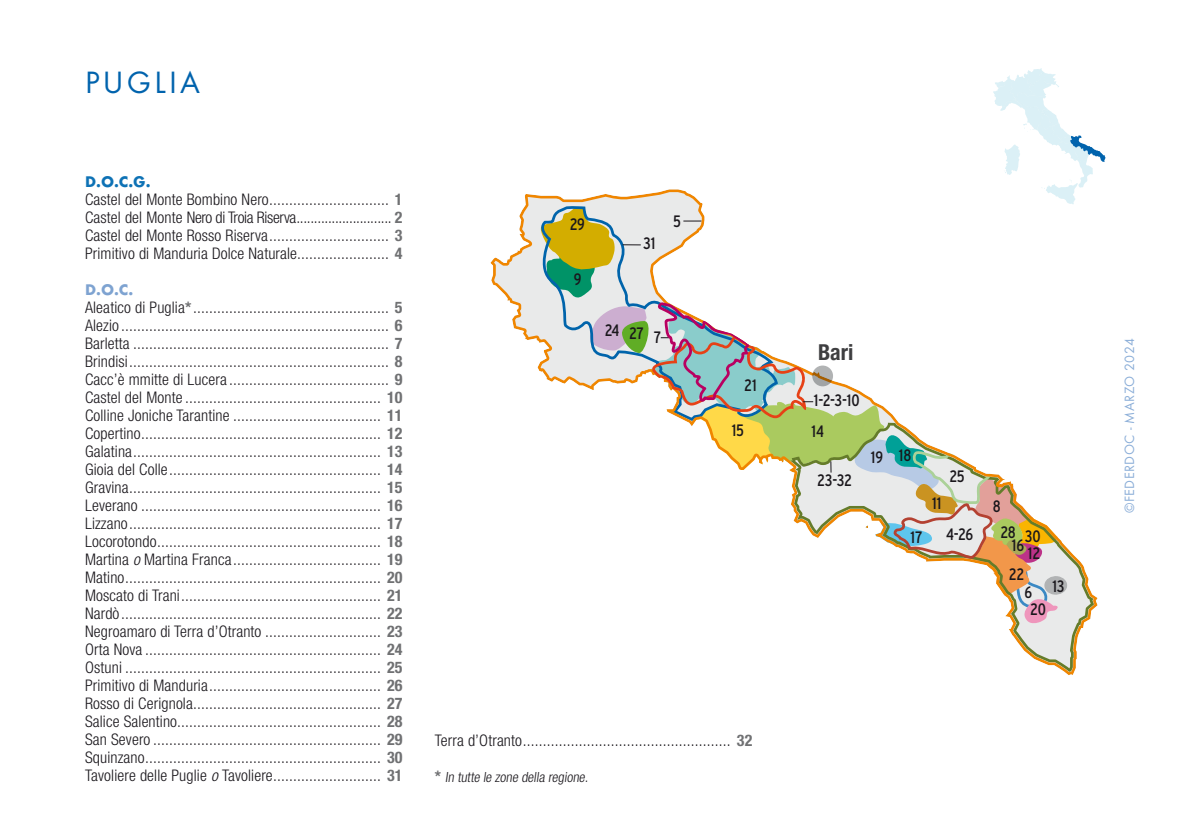
<style>
.page{position:relative;width:1191px;height:840px;background:#fff}
.page>*{position:absolute;margin:0;border:0;box-sizing:border-box;transform-origin:0 0}
.t1{font:32px "Futura T";letter-spacing:.1em;color:#0063ad}
.t2{font:700 condensed 22px "Helvetica Neue";color:#3e3e40}
.t3{font:condensed 16.4px/27.6px "Interstate";letter-spacing:-.005em;color:#1a171c}
.t4{font:300 condensed 16px/18px "Helvetica Neue";letter-spacing:.01em;color:#1a171c;text-align:justify}
.t5{font:700 16px "Futura T";color:#0e72b5}
.t6{font:700 16px "Futura T";color:#7ea3d1}
.t7{font:300 condensed 14px "Helvetica Neue";color:#1a171c}
.t8{font:14px "Futura T";letter-spacing:.03em;color:#8baed8}
.s1{font-weight:700;color:#707173}
.s2{font-style:italic}
.s3{font-weight:700;font-size:16px;color:#707173}
</style>
<div class="page">
<svg style="left:490px;top:194px;width:594px;height:480px"></svg>
<svg style="left:538px;top:68px;width:567px;height:556px"></svg>
<svg style="left:812px;top:365px;width:21px;height:21px"></svg>
<h1 class="t1" style="left:85px;top:63px;width:116px">PUGLIA</h1>
<p class="t5" style="left:85px;top:172px;width:67px">D.O.C.G.</p>
<p class="t4" style="left:85px;top:190px;width:319px">Castel del Monte Bombino Nero.............................. <span class="s1">1<br></span>Castel del Monte Nero di Troia Riserva........................... <span class="s1">2<br></span>Castel del Monte Rosso Riserva.............................. <span class="s1">3<br></span>Primitivo di Manduria Dolce Naturale....................... <span class="s1">4</span></p>
<p class="t6" style="left:85px;top:280px;width:50px">D.O.C.</p>
<p class="t4" style="left:85px;top:298px;width:319px">Aleatico di Puglia<span class="s1">*</span>................................................. <span class="s1">5<br></span>Alezio ................................................................... <span class="s1">6<br></span>Barletta ................................................................ <span class="s1">7<br></span>Brindisi................................................................. <span class="s1">8<br></span>Cacc’è mmitte di Lucera ........................................ <span class="s1">9<br></span>Castel del Monte ................................................. <span class="s1">10<br></span>Colline Joniche Tarantine ..................................... <span class="s1">11<br></span>Copertino............................................................ <span class="s1">12<br></span>Galatina.............................................................. <span class="s1">13<br></span>Gioia del Colle..................................................... <span class="s1">14<br></span>Gravina............................................................... <span class="s1">15<br></span>Leverano ............................................................ <span class="s1">16<br></span>Lizzano............................................................... <span class="s1">17<br></span>Locorotondo........................................................ <span class="s1">18<br></span>Martina <span class="s2">o</span> Martina Franca..................................... <span class="s1">19<br></span>Matino................................................................ <span class="s1">20<br></span>Moscato di Trani.................................................. <span class="s1">21<br></span>Nardò................................................................. <span class="s1">22<br></span>Negroamaro di Terra d’Otranto ............................. <span class="s1">23<br></span>Orta Nova ........................................................... <span class="s1">24<br></span>Ostuni ................................................................ <span class="s1">25<br></span>Primitivo di Manduria........................................... <span class="s1">26<br></span>Rosso di Cerignola............................................... <span class="s1">27<br></span>Salice Salentino................................................... <span class="s1">28<br></span>San Severo ......................................................... <span class="s1">29<br></span>Squinzano........................................................... <span class="s1">30<br></span>Tavoliere delle Puglie <span class="s2">o</span> Tavoliere........................... <span class="s1">31</span></p>
<p class="t3" style="left:569px;top:210px;width:17px">29</p>
<p class="t3" style="left:673px;top:207px;width:9px">5</p>
<p class="t3" style="left:643px;top:229px;width:14px">31</p>
<p class="t3" style="left:574px;top:265px;width:9px">9</p>
<p class="t3" style="left:605px;top:319px;width:58px">24 27 7</p>
<p class="t3" style="left:744px;top:371px;width:14px">21</p>
<h2 class="t2" style="left:818px;top:339px;width:37px">Bari</h2>
<p class="t3" style="left:814px;top:386px;width:47px">1-2-3-10</p>
<p class="t3" style="left:731px;top:416px;width:14px">15</p>
<p class="t3" style="left:811px;top:416px;width:14px">14</p>
<p class="t3" style="left:817px;top:466px;width:36px">23-32</p>
<p class="t3" style="left:870px;top:442px;width:42px">19 18</p>
<p class="t3" style="left:910px;top:522px;width:13px">17</p>
<p class="t3" style="left:932px;top:489px;width:11px">11</p>
<p class="t3" style="left:949px;top:462px;width:17px">25</p>
<p class="t3" style="left:946px;top:520px;width:29px">4-26</p>
<p class="t3" style="left:1000px;top:492px;width:42px;text-indent:-8px">8<br>28 30</p>
<p class="t3" style="left:1009px;top:529px;width:17px;line-height:29.6px">16<br>22</p>
<p class="t3" style="left:1024px;top:535px;width:42px;line-height:33.6px">12<br>6 13</p>
<p class="t3" style="left:1030px;top:595px;width:17px">20</p>
<p class="t4" style="left:435px;top:730px;width:319px">Terra d’Otranto.................................................... <span class="s1">32</span></p>
<p class="t7" style="left:435px;top:768px;width:157px"><span class="s3">*</span> In tutte le zone della regione.</p>
<p class="t8" style="left:1121px;top:513px;width:176px;rotate:-90deg">©FEDERDOC - MARZO 2024</p>
</div>
